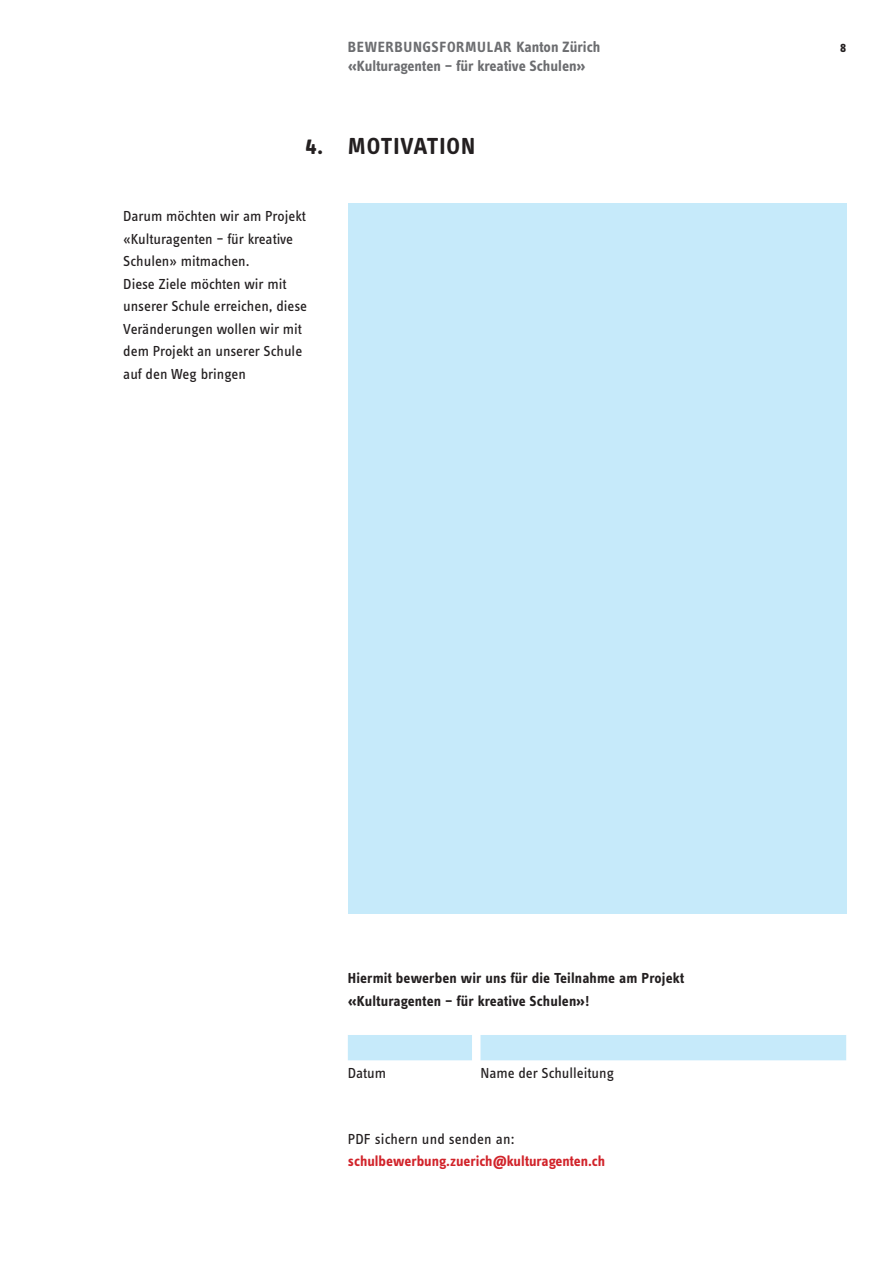
<style>
.page{position:relative;width:893px;height:1263px;background:#fff}
.page>*{position:absolute;margin:0;border:0;box-sizing:border-box;transform-origin:0 0}
.t1{font:700 24px "Info Text Pro";letter-spacing:.04em;color:#231f20}
.t2{font:700 15.45px "Info Text Pro";letter-spacing:-.005em;color:#6c6d70}
.t3{font:700 15.3px "Info Text Pro";letter-spacing:.04em;color:#6c6d70}
.t4{font:15px/22.5px "Info Text Pro";color:#231f20}
.t5{font:700 15px/22.5px "Info Text Pro";letter-spacing:.01em;color:#231f20}
.t6{font:700 15px "Info Text Pro";color:#d1232a}
.t7{font:700 13.5px "Info Text Pro";color:#231f20}
.s1{font-size:15.45px}
.s2{font-size:15.3px}
</style>
<div class="page">
<div style="left:348px;top:203px;width:498px;height:710px;background:#c6eafa"></div>
<div style="left:348px;top:1035px;width:498px;height:25px;background:#c6eafa"></div>
<p class="t3" style="left:348px;top:37px;width:254px">BEWERBUNGSFORMULAR <span class="s1">Kanton Zürich</span></p>
<p class="t2" style="left:348px;top:57px;width:239px"><span class="s2">«Kulturagenten –</span> für kreative Schulen»</p>
<h1 class="t1" style="left:306px;top:131px;width:171px">4. MOTIVATION</h1>
<p class="t4" style="left:123px;top:204px;width:185px">Darum möchten wir am Projekt «Kulturagenten – für kreative<br>Schulen» mitmachen.<br>Diese Ziele möchten wir mit unserer Schule erreichen, diese<br>Veränderungen wollen wir mit dem Projekt an unserer Schule auf den Weg bringen</p>
<p class="t7" style="left:840px;top:39px;width:8px">8</p>
<p class="t5" style="left:348px;top:967px;width:338px">Hiermit bewerben wir uns für die Teilnahme am Projekt «Kulturagenten – für kreative Schulen»!</p>
<p class="t4" style="left:348px;top:1061px;width:40px">Datum</p>
<p class="t4" style="left:480px;top:1061px;width:135px">Name der Schulleitung</p>
<p class="t4" style="left:348px;top:1127px;width:168px">PDF sichern und senden an:</p>
<p class="t6" style="left:348px;top:1152px;width:259px">schulbewerbung.zuerich@kulturagenten.ch</p>
</div>
